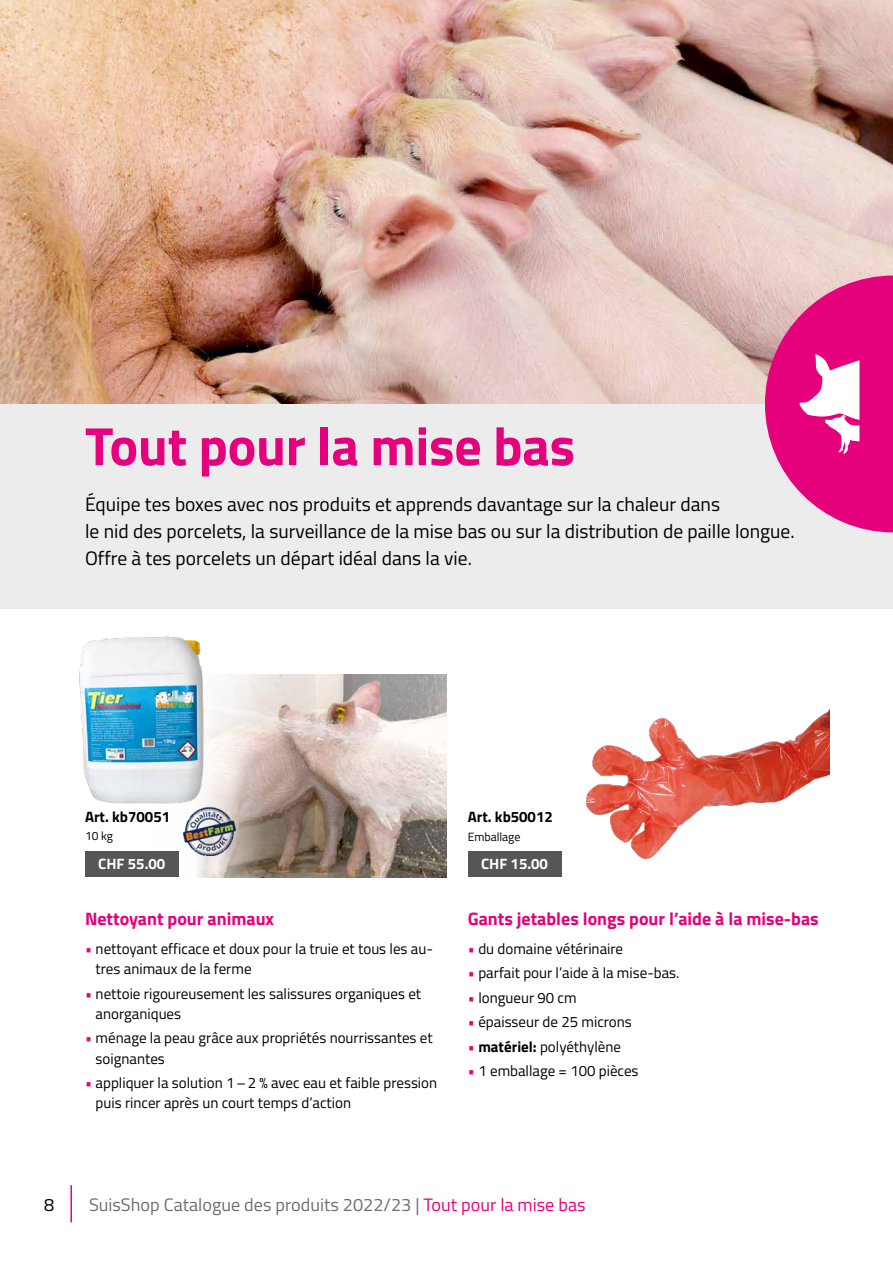
<style>
.page{position:relative;width:893px;height:1263px;background:#fff}
.page>*{position:absolute;margin:0;border:0;box-sizing:border-box;transform-origin:0 0}
.t1{font:700 54px "Titillium Web";letter-spacing:-.005em;color:#e5007c}
.t2{font:19.5px/27px "Titillium Web";color:#000}
.t3{font:700 18px "Titillium Web";color:#e5007c}
.t4{font:18px "Titillium Web";color:#6e6e6e}
.t5{font:18px "Titillium Web";color:#000}
.t6{font:15px/20.2px "Titillium Web";color:#000}
.t7{font:700 15px "Titillium Web";color:#000}
.t8{font:700 15px "Titillium Web";color:#fff}
.t9{font:12px "Titillium Web";color:#000}
.s1{color:#e5007c}
.s2{font-weight:700}
</style>
<div class="page">
<hr style="left:70px;top:1185px;width:2px;height:37px;background:#e5007c">
<img style="left:183px;top:674px;width:263px;height:203px">
<div style="left:0;top:404px;width:893px;height:204px;background:#ececec"></div>
<img style="left:79px;top:635px;width:137px;height:181px">
<div style="left:85px;top:851px;width:94px;height:26px;background:#565655"></div>
<img style="left:184px;top:807px;width:51px;height:48px">
<div style="left:468px;top:851px;width:93px;height:26px;background:#565655"></div>
<img style="left:586px;top:710px;width:243px;height:150px">
<img style="left:0;top:0;width:893px;height:404px">
<svg style="left:765px;top:275px;width:128px;height:257px"></svg>
<h1 class="t1" style="left:85px;top:405px;width:491px">Tout pour la mise bas</h1>
<h2 class="t2" style="left:85px;top:490px;width:708px">Équipe tes boxes avec nos produits et apprends davantage sur la chaleur dans<br>le nid des porcelets, la surveillance de la mise bas ou sur la distribution de paille longue.<br>Offre à tes porcelets un départ idéal dans la vie.</h2>
<p class="t7" style="left:85px;top:805px;width:87px">Art. kb70051</p>
<p class="t9" style="left:85px;top:827px;width:29px">10 kg</p>
<p class="t7" style="left:468px;top:806px;width:87px">Art. kb50012</p>
<p class="t9" style="left:468px;top:828px;width:54px">Emballage</p>
<p class="t8" style="left:98px;top:852px;width:69px">CHF 55.00</p>
<p class="t8" style="left:481px;top:852px;width:69px">CHF 15.00</p>
<p class="t3" style="left:85px;top:905px;width:191px">Nettoyant pour animaux</p>
<p class="t6" style="left:96px;top:938px;width:339px;text-indent:-11px"><span class="s1">•</span> nettoyant efficace et doux pour la truie et tous les au&shy;tres animaux de la ferme</p>
<p class="t6" style="left:96px;top:982px;width:327px;text-indent:-11px"><span class="s1">•</span> nettoie rigoureusement les salissures organiques et anorganiques</p>
<p class="t6" style="left:96px;top:1027px;width:338px;text-indent:-11px"><span class="s1">•</span> ménage la peau grâce aux propriétés nourrissantes et soignantes</p>
<p class="t6" style="left:96px;top:1072px;width:343px;text-indent:-11px"><span class="s1">•</span> appliquer la solution 1–2 % avec eau et faible pression puis rincer après un court temps d’action</p>
<p class="t3" style="left:468px;top:905px;width:352px">Gants jetables longs pour l’aide à la mise-bas</p>
<p class="t6" style="left:468px;top:938px;width:157px"><span class="s1">•</span> du domaine vétérinaire</p>
<p class="t6" style="left:468px;top:962px;width:211px"><span class="s1">•</span> parfait pour l’aide à la mise-bas.</p>
<p class="t6" style="left:468px;top:987px;width:110px"><span class="s1">•</span> longueur 90 cm</p>
<p class="t6" style="left:468px;top:1011px;width:166px"><span class="s1">•</span> épaisseur de 25 microns</p>
<p class="t6" style="left:468px;top:1036px;width:155px"><span class="s1">•</span> <span class="s2">matériel:</span> polyéthylène</p>
<p class="t6" style="left:468px;top:1060px;width:172px"><span class="s1">•</span> 1 emballage = 100 pièces</p>
<p class="t5" style="left:44px;top:1192px;width:12px">8</p>
<p class="t4" style="left:89px;top:1191px;width:498px">SuisShop Catalogue des produits 2022/23 | <span class="s1">Tout pour la mise bas</span></p>
</div>
